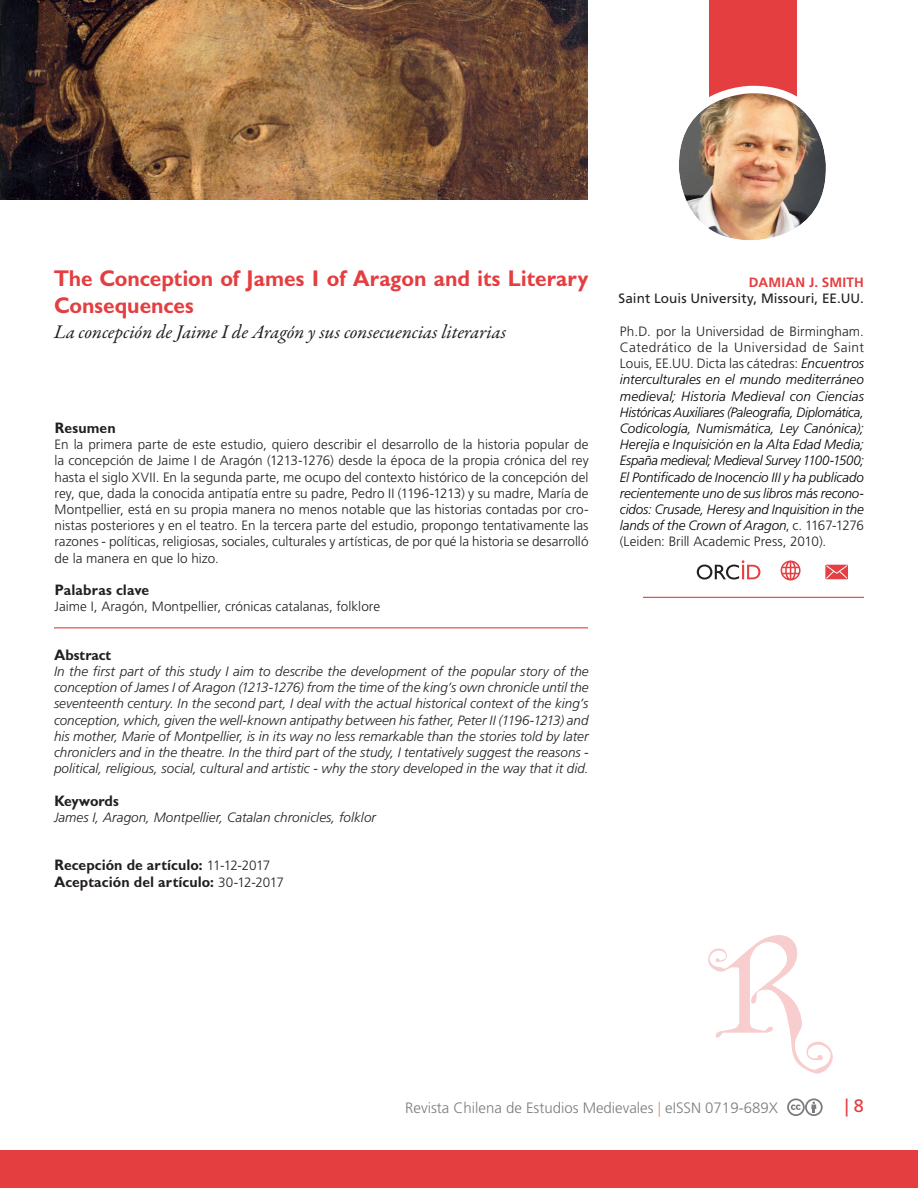
<style>
.page{position:relative;width:918px;height:1188px;background:#fff}
.page>*{position:absolute;margin:0;border:0;box-sizing:border-box;transform-origin:0 0}
.Titulo_Art_Indice{font:700 22.5px/27px "Gill Sans Display MT Pro";color:#e43e41}
.SubTitulo_Art{font:italic 19.5px "Garamond Premr Pro";color:#231f20}
.numero_pag{font:18px "Frutiger LT Std";color:#e43e41}
.sub_subtitulo{font:700 15px "Gill Sans Display MT Pro";letter-spacing:.01em;color:#231f20}
.t1{font:300 15px "Frutiger LT Std";color:#7a7c7f}
.sub_subtitulo_ING{font:700 15px "Gill Sans Display MT Pro";color:#231f20}
.Texto_IntroArt{font:300 13.5px/16.2px "Frutiger LT Std";letter-spacing:.005em;color:#231f20;text-align:justify}
.Texto_IntroArt_ING{font:italic 300 13.5px/16.2px "Frutiger LT Std";color:#231f20;text-align:justify}
.Texto_Pre_Autor{font:italic 300 13.5px/16.2px "Frutiger LT Std";letter-spacing:-.005em;color:#000;text-align:justify}
.Autor_Art{font:13.5px "Frutiger LT Std";letter-spacing:.005em;color:#231f20}
.Autor_Art-2{font:700 13.5px "Frutiger LT Std";letter-spacing:.02em;color:#e43e41}
.s1{font-style:normal;color:#231f20}
.s2{font-family:"Frutiger LT Std";font-weight:300;font-size:13.5px}
.s3{color:#ee8977}
</style>
<div class="page">
<div style="left:709px;top:0;width:87px;height:140px;background:#e43e41"></div>
<div style="left:0;top:1151px;width:918px;height:37px;background:#e43e41"></div>
<svg style="left:708px;top:935px;width:125px;height:139px"></svg>
<hr style="left:643px;top:597px;width:221px;height:1px;background:#e43e41">
<hr style="left:54px;top:627px;width:534px;height:1px;background:#e43e41">
<svg style="left:787px;top:1098px;width:36px;height:18px"></svg>
<img style="left:680px;top:93px;width:144px;height:146px">
<div style="left:671px;top:86px;width:162px;height:162px;border:8px solid #fff;border-radius:76px"></div>
<img style="left:0;top:0;width:588px;height:200px">
<svg style="left:825px;top:565px;width:23px;height:14px"></svg>
<svg style="left:826px;top:565px;width:22px;height:14px"></svg>
<svg style="left:781px;top:561px;width:20px;height:19px"></svg>
<svg style="left:697px;top:560px;width:63px;height:20px"></svg>
<p class="Titulo_Art_Indice" style="left:54px;top:265px;width:536px">The Conception of James I of Aragon and its Literary<br>Consequences</p>
<p class="SubTitulo_Art" style="left:54px;top:320px;width:454px">La concepción de Jaime I de Aragón y sus consecuencias literarias</p>
<p class="Texto_Pre_Autor" style="left:620px;top:323px;width:246px"><span class="s1">Ph.D. por la Universidad de Birmingham.<br>Catedrático de la Universidad de Saint Louis, EE.UU. Dicta las cátedras:</span> Encuentros interculturales en el mundo mediterráneo medieval; Historia Medieval con Ciencias Históricas Auxiliares (Paleografía, Diplomática, Codicología, Numismática, Ley Canónica); Herejía e Inquisición en la Alta Edad Media; España medieval; Medieval Survey 1100-1500; El Pontificado de Inocencio III y ha publicado recientemente uno de sus libros más recono&shy;cidos: Crusade, Heresy and Inquisition in the lands of the Crown of Aragon<span class="s1">, c. 1167-1276 (Leiden: Brill Academic Press, 2010).</span></p>
<p class="Autor_Art-2" style="left:749px;top:274px;width:117px">DAMIAN J. SMITH</p>
<p class="Autor_Art" style="left:618px;top:291px;width:247px">Saint Louis University, Missouri, EE.UU.</p>
<p class="sub_subtitulo" style="left:55px;top:419px;width:63px">Resumen</p>
<p class="Texto_IntroArt" style="left:55px;top:437px;width:536px">En la primera parte de este estudio, quiero describir el desarrollo de la historia popular de la concepción de Jaime I de Aragón (1213-1276) desde la época de la propia crónica del rey hasta el siglo XVII. En la segunda parte, me ocupo del contexto histórico de la concepción del rey, que, dada la conocida antipatía entre su padre, Pedro II (1196-1213) y su madre, María de Montpellier, está en su propia manera no menos notable que las historias contadas por cro&shy;nistas posteriores y en el teatro. En la tercera parte del estudio, propongo tentativamente las razones - políticas, religiosas, sociales, culturales y artísticas, de por qué la historia se desarrolló de la manera en que lo hizo.</p>
<p class="sub_subtitulo" style="left:55px;top:581px;width:96px">Palabras clave</p>
<p class="Texto_IntroArt" style="left:55px;top:599px;width:327px">Jaime I, Aragón, Montpellier, crónicas catalanas, folklore</p>
<p class="sub_subtitulo_ING" style="left:54px;top:646px;width:59px">Abstract</p>
<p class="Texto_IntroArt_ING" style="left:54px;top:663px;width:536px">In the first part of this study I aim to describe the development of the popular story of the conception of James I of Aragon (1213-1276) from the time of the king’s own chronicle until the seventeenth century. In the second part, I deal with the actual historical context of the king’s conception, which, given the well-known antipathy between his father, Peter II (1196-1213) and his mother, Marie of Montpellier, is in its way no less remarkable than the stories told by later chroniclers and in the theatre. In the third part of the study, I tentatively suggest the reasons - political, religious, social, cultural and artistic - why the story developed in the way that it did.</p>
<p class="sub_subtitulo_ING" style="left:54px;top:792px;width:66px">Keywords</p>
<p class="Texto_IntroArt_ING" style="left:54px;top:809px;width:324px">James I, Aragon, Montpellier, Catalan chronicles, folklor</p>
<p class="sub_subtitulo" style="left:54px;top:856px;width:218px">Recepción de artículo: <span class="s2">11-12-2017</span></p>
<p class="sub_subtitulo" style="left:54px;top:873px;width:231px">Aceptación del artículo: <span class="s2">30-12-2017</span></p>
<p class="t1" style="left:405px;top:1100px;width:374px">Revista Chilena de Estudios Medievales <span class="s3">|</span> eISSN 0719-689X</p>
<p class="numero_pag" style="left:845px;top:1095px;width:21px">| 8</p>
</div>
